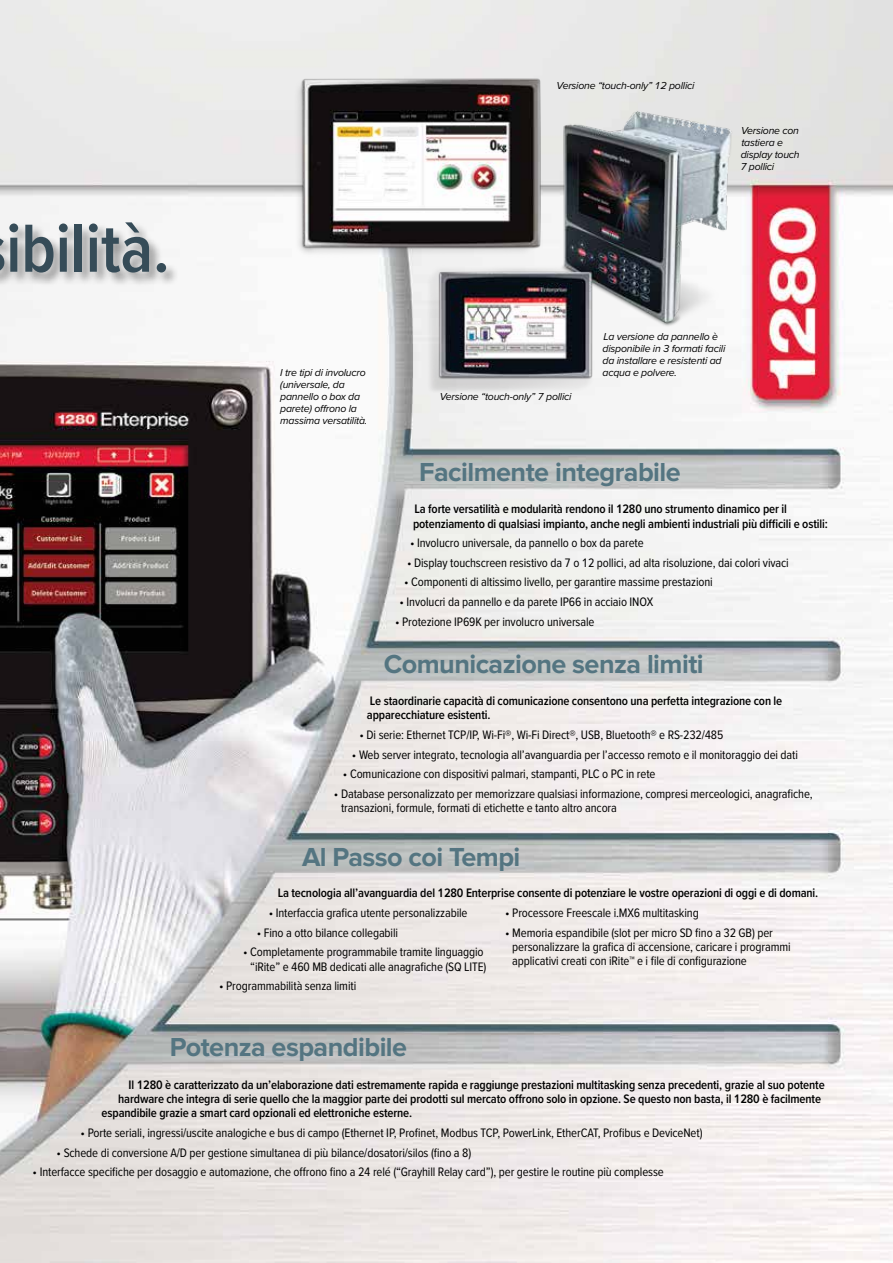
<style>
.page{position:relative;width:893px;height:1263px;background:#fff}
.page>*{position:absolute;margin:0;border:0;box-sizing:border-box;transform-origin:0 0}
.t1{font:600 70.5px "Proxima Nova Cond";letter-spacing:-.005em;color:#364c58}
.t2{font:700 27px "Proxima Nova";letter-spacing:-.02em;color:#547581}
.t3{font:12.75px/14.2px "Proxima Nova Cond";letter-spacing:-.01em;color:#000}
.t4{font:600 12.75px/14.2px "Proxima Nova Cond";letter-spacing:-.01em;color:#000}
.t5{font:italic 10.5px/12px "Proxima Nova";letter-spacing:-.02em;color:#000}
</style>
<div class="page">
<img style="left:0;top:0;width:893px;height:1263px">
<img style="left:279px;top:59px;width:464px;height:343px">
<div style="left:0;top:221px;width:180px;height:66px;background:#000;opacity:.4"></div>
<h1 class="t1" style="left:6px;top:196px;width:165px">ibilità.</h1>
<p class="t5" style="left:557px;top:79px;width:139px">Versione “touch-only” 12 pollici</p>
<p class="t5" style="left:740px;top:124px;width:61px">Versione con tastiera e display touch<br>7 pollici</p>
<p class="t5" style="left:280px;top:366px;width:89px">I tre tipi di involucro (universale, da pannello o box da parete) offrono la massima versatilità.</p>
<p class="t5" style="left:440px;top:390px;width:133px">Versione “touch-only” 7 pollici</p>
<p class="t5" style="left:603px;top:330px;width:124px">La versione da pannello è disponibile in 3 formati facili da installare e resistenti ad acqua e polvere.</p>
<h2 class="t2" style="left:419px;top:456px;width:263px">Facilmente integrabile</h2>
<p class="t4" style="left:413px;top:501px;width:416px">La forte versatilità e modularità rendono il 1280 uno strumento dinamico per il potenziamento di qualsiasi impianto, anche negli ambienti industriali più difficili e ostili:</p>
<p class="t3" style="left:410px;top:535px;width:235px">• Involucro universale, da pannello o box da parete</p>
<p class="t3" style="left:407px;top:555px;width:383px">• Display touchscreen resistivo da 7 o 12 pollici, ad alta risoluzione, dai colori vivaci</p>
<p class="t3" style="left:404px;top:575px;width:310px">• Componenti di altissimo livello, per garantire massime prestazioni</p>
<p class="t3" style="left:399px;top:594px;width:255px">• Involucri da pannello e da parete IP66 in acciaio INOX</p>
<p class="t3" style="left:395px;top:614px;width:201px">• Protezione IP69K per involucro universale</p>
<h2 class="t2" style="left:384px;top:648px;width:321px">Comunicazione senza limiti</h2>
<p class="t4" style="left:367px;top:693px;width:417px">Le staordinarie capacità di comunicazione consentono una perfetta integrazione con le apparecchiature esistenti.</p>
<p class="t3" style="left:359px;top:727px;width:365px">• Di serie: Ethernet TCP/IP, Wi-Fi®, Wi-Fi Direct®, USB, Bluetooth® e RS-232/485</p>
<p class="t3" style="left:352px;top:747px;width:447px">• Web server integrato, tecnologia all’avanguardia per l’accesso remoto e il monitoraggio dei dati</p>
<p class="t3" style="left:343px;top:766px;width:314px">• Comunicazione con dispositivi palmari, stampanti, PLC o PC in rete</p>
<p class="t3" style="left:341px;top:786px;width:473px;text-indent:-7px">• Database personalizzato per memorizzare qualsiasi informazione, compresi merceologici, anagrafiche, transazioni, formule, formati di etichette e tanto altro ancora</p>
<h2 class="t2" style="left:302px;top:842px;width:220px">Al Passo coi Tempi</h2>
<p class="t4" style="left:278px;top:886px;width:542px">La tecnologia all’avanguardia del 1280 Enterprise consente di potenziare le vostre operazioni di oggi e di domani.</p>
<p class="t3" style="left:269px;top:905px;width:200px">• Interfaccia grafica utente personalizzabile</p>
<p class="t3" style="left:257px;top:925px;width:143px">• Fino a otto bilance collegabili</p>
<p class="t3" style="left:243px;top:944px;width:245px;text-align:center">• Completamente programmabile tramite linguaggio “iRite” e 460 MB dedicati alle anagrafiche (SQ LITE)</p>
<p class="t3" style="left:219px;top:978px;width:139px">• Programmabilità senza limiti</p>
<p class="t3" style="left:505px;top:905px;width:195px">• Processore Freescale i.MX6 multitasking</p>
<p class="t3" style="left:512px;top:925px;width:280px;text-indent:-7px">• Memoria espandibile (slot per micro SD fino a 32 GB) per personalizzare la grafica di accensione, caricare i programmi applicativi creati con iRite™ e i file di configurazione</p>
<h2 class="t2" style="left:170px;top:1032px;width:239px">Potenza espandibile</h2>
<p class="t4" style="left:129px;top:1077px;width:698px">Il 1280 è caratterizzato da un’elaborazione dati estremamente rapida e raggiunge prestazioni multitasking senza precedenti, grazie al suo potente</p>
<p class="t4" style="left:118px;top:1091px;width:704px">hardware che integra di serie quello che la maggior parte dei prodotti sul mercato offrono solo in opzione. Se questo non basta, il 1280 è facilmente</p>
<p class="t4" style="left:102px;top:1106px;width:312px">espandibile grazie a smart card opzionali ed elettroniche esterne.</p>
<p class="t3" style="left:81px;top:1125px;width:623px">• Porte seriali, ingressi/uscite analogiche e bus di campo (Ethernet IP, Profinet, Modbus TCP, PowerLink, EtherCAT, Profibus e DeviceNet)</p>
<p class="t3" style="left:57px;top:1145px;width:416px">• Schede di conversione A/D per gestione simultanea di più bilance/dosatori/silos (fino a 8)</p>
<p class="t3" style="left:33px;top:1164px;width:633px">• Interfacce specifiche per dosaggio e automazione, che offrono fino a 24 relé (“Grayhill Relay card”), per gestire le routine più complesse</p>
</div>
